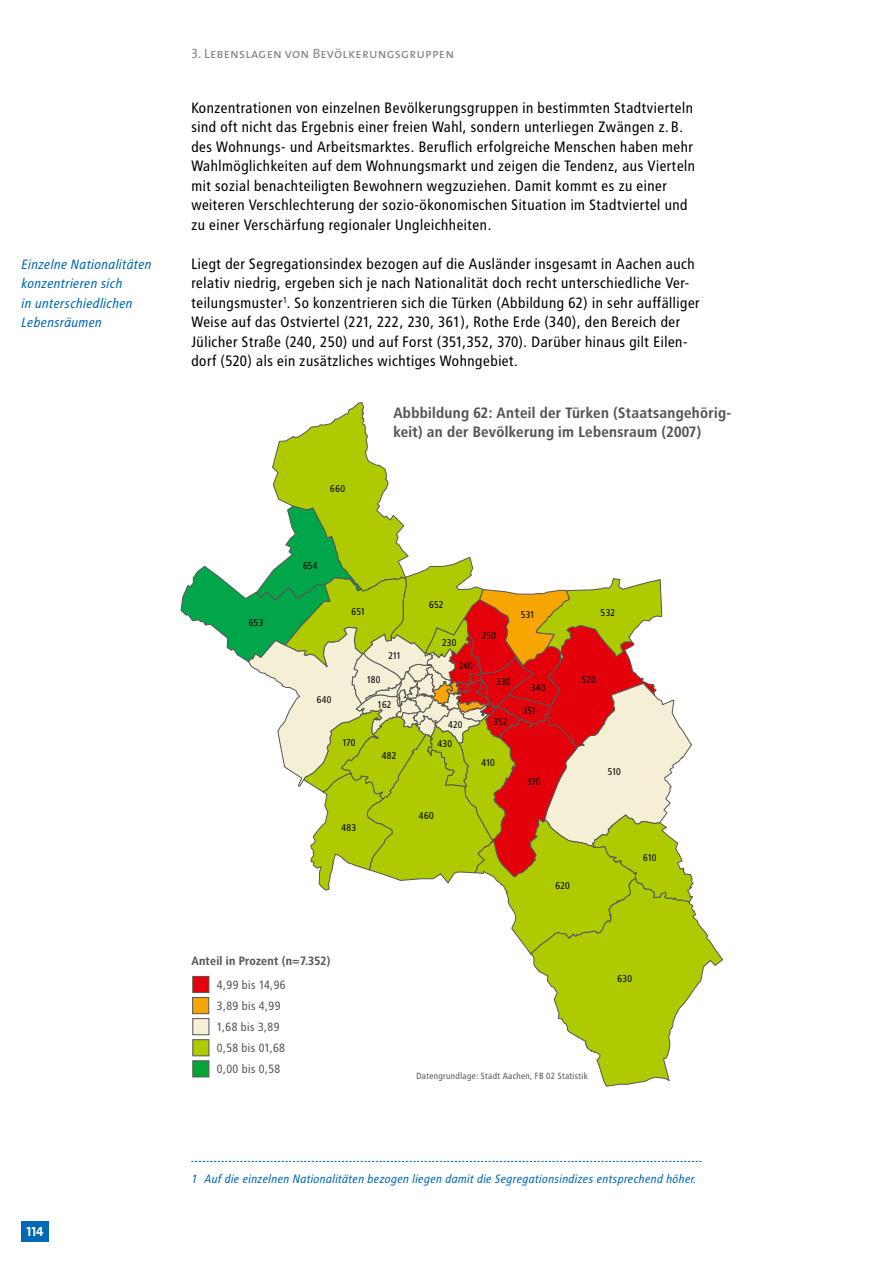
<style>
.page{position:relative;width:893px;height:1263px;background:#fff}
.page>*{position:absolute;margin:0;border:0;box-sizing:border-box;transform-origin:0 0}
.t1{font:15px/19.5px "Transit";color:#000}
.t2{font:700 15px/19.5px "Transit";color:#565655}
.t3{font:italic 13.5px/19.5px "Transit";color:#0068b4}
.t4{font:13.5px "The Mix Caps";letter-spacing:.015em;color:#868786}
.t5{font:13.5px "The Mix Bold Caps";color:#fff}
.t6{font:italic 12px "Transit";color:#0068b4}
.t7{font:12px/21px "Transit";color:#565655}
.t8{font:700 12px "Transit";color:#565655}
.t9{font:9.75px "Transit";letter-spacing:-.015em;color:#000}
.t10{font:9px "Transit";color:#565655}
</style>
<div class="page">
<div style="left:21px;top:1221px;width:28px;height:21px;background:#0068b4"></div>
<svg style="left:191px;top:1161px;width:511px;height:1px"></svg>
<svg style="left:180px;top:402px;width:543px;height:685px"></svg>
<div style="left:192px;top:976px;width:17px;height:17px;background:#e3000b;border:1px solid #565655"></div>
<div style="left:192px;top:997px;width:17px;height:17px;background:#f7a500;border:1px solid #565655"></div>
<div style="left:192px;top:1018px;width:17px;height:17px;background:#f5efd6;border:1px solid #565655"></div>
<div style="left:192px;top:1039px;width:17px;height:17px;background:#afca00;border:1px solid #565655"></div>
<div style="left:192px;top:1060px;width:17px;height:17px;background:#05a535;border:1px solid #565655"></div>
<p class="t3" style="left:21px;top:254px;width:132px">Einzelne Nationalitäten konzentrieren sich<br>in unterschiedlichen<br>Lebensräumen</p>
<p class="t5" style="left:26px;top:1220px;width:19px">114</p>
<p class="t4" style="left:191px;top:42px;width:264px">3. Lebenslagen von Bevölkerungsgruppen</p>
<p class="t1" style="left:191px;top:98px;width:506px">Konzentrationen von einzelnen Bevölkerungsgruppen in bestimmten Stadtvierteln sind oft nicht das Ergebnis einer freien Wahl, sondern unterliegen Zwängen z.B. des Wohnungs- und Arbeitsmarktes. Beruflich erfolgreiche Menschen haben mehr Wahlmöglichkeiten auf dem Wohnungsmarkt und zeigen die Tendenz, aus Vierteln mit sozial benachteiligten Bewohnern wegzuziehen. Damit kommt es zu einer weiteren Verschlechterung der sozio-ökonomischen Situation im Stadtviertel und zu einer Verschärfung regionaler Ungleichheiten.</p>
<p class="t1" style="left:191px;top:254px;width:510px">Liegt der Segregationsindex bezogen auf die Ausländer insgesamt in Aachen auch relativ niedrig, ergeben sich je nach Nationalität doch recht unterschiedliche Ver&shy;teilungsmuster<sup>1</sup>. So konzentrieren sich die Türken (Abbildung 62) in sehr auffälliger Weise auf das Ostviertel (221, 222, 230, 361), Rothe Erde (340), den Bereich der Jülicher Straße (240, 250) und auf Forst (351,352, 370). Darüber hinaus gilt Eilen&shy;dorf (520) als ein zusätzliches wichtiges Wohngebiet.</p>
<p class="t9" style="left:249px;top:617px;width:17px">653</p>
<p class="t9" style="left:330px;top:482px;width:17px">660</p>
<p class="t2" style="left:393px;top:403px;width:340px">Abbbildung 62: Anteil der Türken (Staatsangehörig&shy;keit) an der Bevölkerung im Lebensraum (2007)</p>
<p class="t9" style="left:303px;top:560px;width:16px">654</p>
<p class="t9" style="left:352px;top:606px;width:16px">651</p>
<p class="t9" style="left:389px;top:650px;width:15px">211</p>
<p class="t9" style="left:429px;top:598px;width:16px">652</p>
<p class="t9" style="left:442px;top:637px;width:16px">230</p>
<p class="t9" style="left:459px;top:660px;width:16px">240</p>
<p class="t9" style="left:482px;top:630px;width:16px">250</p>
<p class="t9" style="left:521px;top:609px;width:16px">531</p>
<p class="t9" style="left:601px;top:607px;width:17px">532</p>
<p class="t9" style="left:317px;top:694px;width:17px">640</p>
<p class="t9" style="left:367px;top:674px;width:16px">180</p>
<p class="t9" style="left:378px;top:699px;width:16px">162</p>
<p class="t9" style="left:448px;top:719px;width:16px">420</p>
<p class="t9" style="left:342px;top:737px;width:15px">170</p>
<p class="t9" style="left:437px;top:738px;width:17px">430</p>
<p class="t9" style="left:382px;top:750px;width:17px">482</p>
<p class="t9" style="left:341px;top:822px;width:17px">483</p>
<p class="t9" style="left:419px;top:810px;width:17px">460</p>
<p class="t9" style="left:496px;top:676px;width:16px">330</p>
<p class="t9" style="left:493px;top:715px;width:16px">352</p>
<p class="t9" style="left:531px;top:682px;width:17px">340</p>
<p class="t9" style="left:523px;top:705px;width:16px">351</p>
<p class="t9" style="left:482px;top:757px;width:15px">410</p>
<p class="t9" style="left:527px;top:775px;width:15px">370</p>
<p class="t9" style="left:582px;top:674px;width:16px">520</p>
<p class="t9" style="left:608px;top:766px;width:15px">510</p>
<p class="t9" style="left:556px;top:880px;width:16px">620</p>
<p class="t9" style="left:643px;top:852px;width:15px">610</p>
<p class="t8" style="left:191px;top:954px;width:141px">Anteil in Prozent (n=7.352)</p>
<p class="t7" style="left:217px;top:975px;width:71px">4,99 bis 14,96<br>3,89 bis 4,99<br>1,68 bis 3,89<br>0,58 bis 01,68<br>0,00 bis 0,58</p>
<p class="t9" style="left:618px;top:973px;width:16px">630</p>
<p class="t10" style="left:416px;top:1070px;width:173px">Datengrundlage: Stadt Aachen, FB 02 Statistik</p>
<p class="t6" style="left:191px;top:1171px;width:507px">1 Auf die einzelnen Nationalitäten bezogen liegen damit die Segregationsindizes entsprechend höher.</p>
</div>
